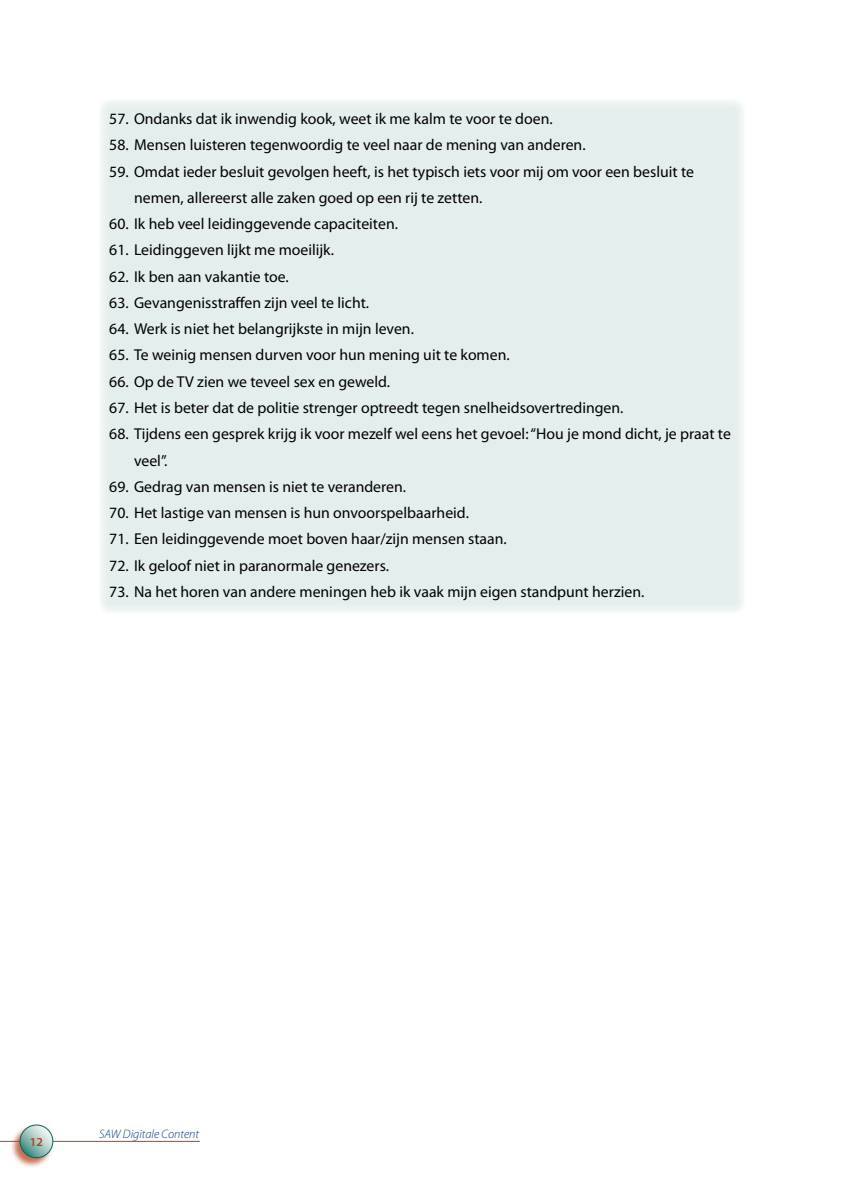
<style>
.page{position:relative;width:844px;height:1191px;background:#fff}
.page>*{position:absolute;margin:0;border:0;box-sizing:border-box;transform-origin:0 0}
.t1{font:15.75px/26.2px "Myriad Pro";color:#000}
.t2{font:italic 300 12.25px "Myriad Pro";color:#003882}
.t3{font:600 12.25px "Myriad Pro";color:#b7401b}
</style>
<div class="page">
<div style="left:99px;top:99px;width:645px;height:514px;background:#e4eeec"></div>
<hr style="left:0;top:1141px;width:200px;height:1px;background:#b7401b">
<div style="left:9px;top:1124px;width:44px;height:43px;background:#b7401b;opacity:.75"></div>
<svg style="left:20px;top:1125px;width:33px;height:32px"></svg>
<div style="left:20px;top:1124px;width:33px;height:34px;border:1px solid #00685b;border-radius:50%"></div>
<p class="t1" style="left:109px;top:105px;width:445px">57. Ondanks dat ik inwendig kook, weet ik me kalm te voor te doen.</p>
<p class="t1" style="left:109px;top:132px;width:477px">58. Mensen luisteren tegenwoordig te veel naar de mening van anderen.</p>
<p class="t1" style="left:134px;top:158px;width:561px;text-indent:-25px">59. Omdat ieder besluit gevolgen heeft, is het typisch iets voor mij om voor een besluit te nemen, allereerst alle zaken goed op een rij te zetten.</p>
<p class="t1" style="left:109px;top:210px;width:290px">60. Ik heb veel leidinggevende capaciteiten.</p>
<p class="t1" style="left:109px;top:237px;width:226px">61. Leidinggeven lijkt me moeilijk.</p>
<p class="t1" style="left:109px;top:263px;width:181px">62. Ik ben aan vakantie toe.</p>
<p class="t1" style="left:109px;top:289px;width:261px">63. Gevangenisstraffen zijn veel te licht.</p>
<p class="t1" style="left:109px;top:315px;width:306px">64. Werk is niet het belangrijkste in mijn leven.</p>
<p class="t1" style="left:109px;top:342px;width:402px">65. Te weinig mensen durven voor hun mening uit te komen.</p>
<p class="t1" style="left:109px;top:368px;width:282px">66. Op de TV zien we teveel sex en geweld.</p>
<p class="t1" style="left:109px;top:394px;width:515px">67. Het is beter dat de politie strenger optreedt tegen snelheidsovertredingen.</p>
<p class="t1" style="left:134px;top:420px;width:598px;text-indent:-25px">68. Tijdens een gesprek krijg ik voor mezelf wel eens het gevoel: “Hou je mond dicht, je praat te veel”.</p>
<p class="t1" style="left:109px;top:473px;width:298px">69. Gedrag van mensen is niet te veranderen.</p>
<p class="t1" style="left:109px;top:499px;width:361px">70. Het lastige van mensen is hun onvoorspelbaarheid.</p>
<p class="t1" style="left:109px;top:525px;width:399px">71. Een leidinggevende moet boven haar/zijn mensen staan.</p>
<p class="t1" style="left:109px;top:552px;width:281px">72. Ik geloof niet in paranormale genezers.</p>
<p class="t1" style="left:109px;top:578px;width:536px">73. Na het horen van andere meningen heb ik vaak mijn eigen standpunt herzien.</p>
<p class="t3" style="left:30px;top:1133px;width:15px">12</p>
<p class="t2" style="left:99px;top:1127px;width:101px">SAW Digitale Content</p>
</div>
